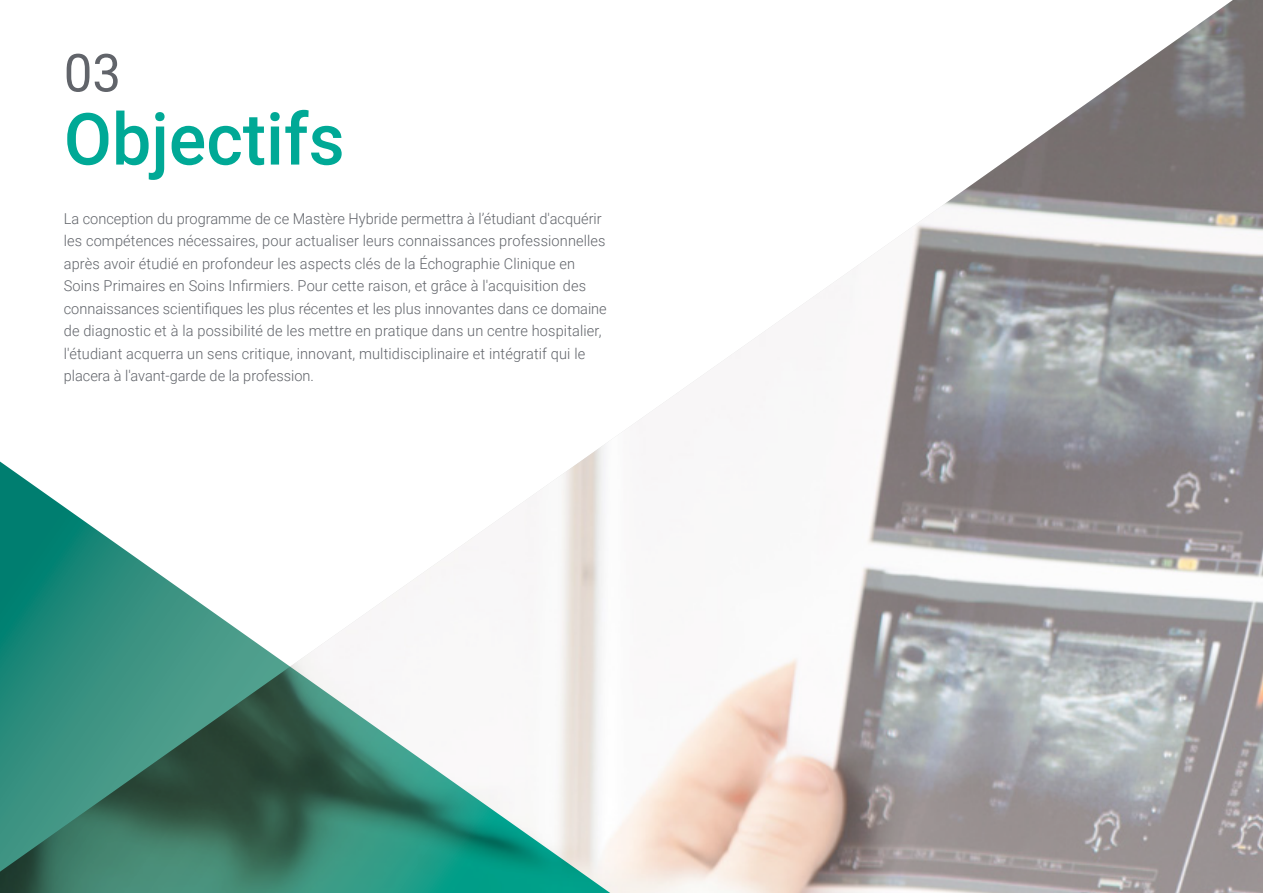
<style>
.page{position:relative;width:1263px;height:893px;background:#fff}
.page>*{position:absolute;margin:0;border:0;box-sizing:border-box;transform-origin:0 0}
.t1{font:500 72px "Roboto";color:#00a996}
.t2{font:52.5px "Roboto";color:#61646a}
.t3{font:300 15px/22.5px "Roboto";letter-spacing:.01em;color:#61646a}
</style>
<div class="page">
<img style="left:603px;top:0;width:660px;height:893px">
<svg style="left:0;top:446px;width:640px;height:447px"></svg>
<h2 class="t2" style="left:64px;top:36px;width:59px">03</h2>
<h1 class="t1" style="left:64px;top:89px;width:282px">Objectifs</h1>
<p class="t3" style="left:64px;top:207px;width:544px">La conception du programme de ce Mastère Hybride permettra à l’étudiant d'acquérir les compétences nécessaires, pour actualiser leurs connaissances professionnelles après avoir étudié en profondeur les aspects clés de la Échographie Clinique en Soins Primaires en Soins Infirmiers. Pour cette raison, et grâce à l'acquisition des connaissances scientifiques les plus récentes et les plus innovantes dans ce domaine de diagnostic et à la possibilité de les mettre en pratique dans un centre hospitalier, l'étudiant acquerra un sens critique, innovant, multidisciplinaire et intégratif qui le placera à l'avant-garde de la profession.</p>
</div>
